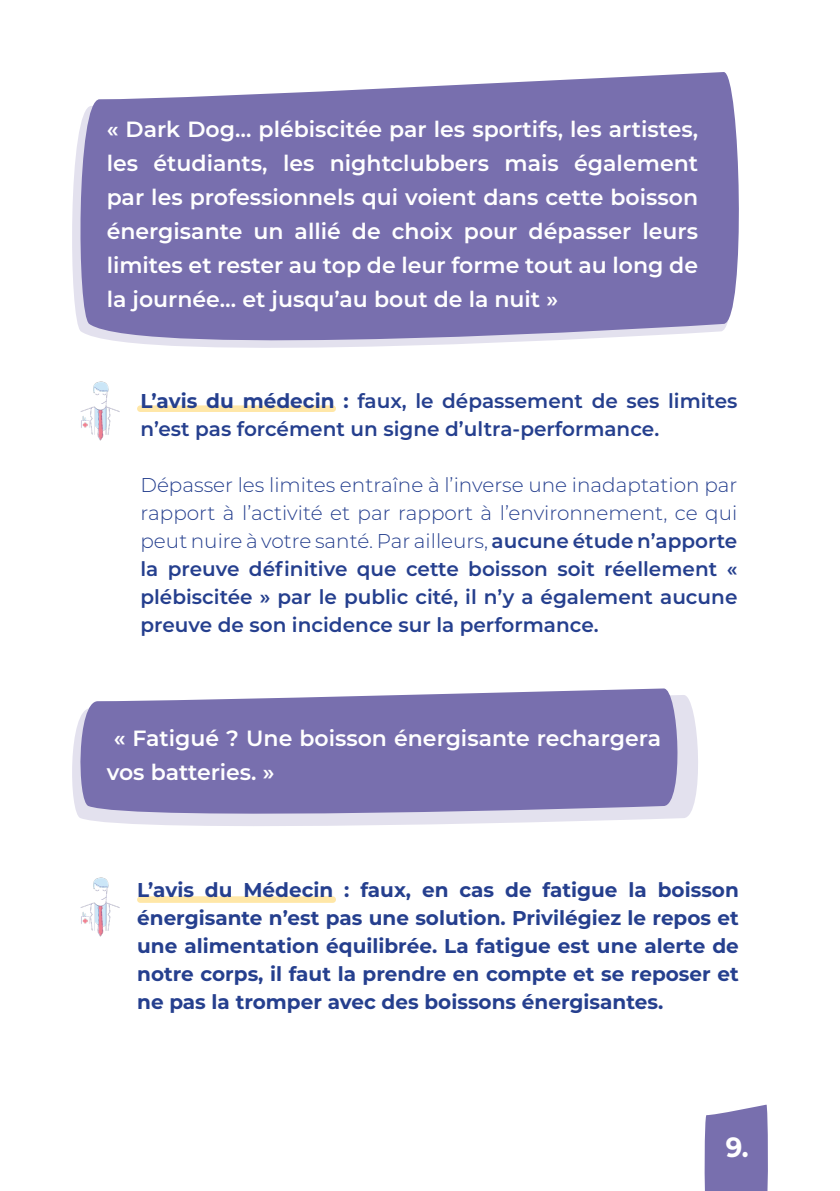
<style>
.page{position:relative;width:840px;height:1191px;background:#fff}
.page>*{position:absolute;margin:0;border:0;box-sizing:border-box;transform-origin:0 0}
.t1{font:700 27.8px "Montserrat";color:#fff;scale:.93 1}
.Style_de_paragraphe{font:600 22px/34px "Montserrat";color:#fff;text-align:justify}
.Style_de_paragraphe-2{font:600 20px/28px "Montserrat";color:#253f8e}
.Style_de_paragraphe-3{font:700 20px/28px "Montserrat";color:#253f8e;text-align:justify}
.s1{font-weight:700}
.s2{font-weight:300}
</style>
<div class="page">
<div style="left:137px;top:405px;width:199px;height:7px;background:#ffe7a7;border-radius:3px"></div>
<svg style="left:704px;top:1104px;width:64px;height:87px;background:#847cb5"></svg>
<svg style="left:76px;top:72px;width:663px;height:276px;background:#867eb6"></svg>
<img style="left:80px;top:381px;width:40px;height:60px">
<svg style="left:72px;top:695px;width:626px;height:131px;fill:#e3e1ee"></svg>
<svg style="left:76px;top:688px;width:608px;height:134px;background:#8a83b9"></svg>
<img style="left:80px;top:877px;width:40px;height:60px">
<div style="left:137px;top:896px;width:199px;height:7px;background:#ffe7a7;border-radius:3px"></div>
<p class="Style_de_paragraphe" style="left:107px;top:111px;width:592px">« Dark Dog… plébiscitée par les sportifs, les artistes, les étudiants, les nightclubbers mais également par les professionnels qui voient dans cette boisson énergisante un allié de choix pour dépasser leurs limites et rester au top de leur forme tout au long de la journée… et jusqu’au bout de la nuit »</p>
<p class="Style_de_paragraphe-2" style="left:140px;top:386px;width:598px"><span class="s1">L’avis du médecin :</span> faux, le dépassement de ses limites n’est pas forcément un signe d’ultra-performance.</p>
<p class="Style_de_paragraphe-2" style="left:140px;top:470px;width:598px;text-align:justify"><span class="s2">Dépasser les limites entraîne à l’inverse une inadaptation par rapport à l’activité et par rapport à l’environnement, ce qui peut nuire à votre santé. Par ailleurs,</span> aucune étude n’apporte la preuve définitive que cette boisson soit réellement « plébiscitée » par le public cité, il n’y a également aucune preuve de son incidence sur la performance.</p>
<p class="Style_de_paragraphe" style="left:107px;top:720px;width:555px;text-indent:7px">« Fatigué ? Une boisson énergisante rechargera vos batteries. »</p>
<p class="Style_de_paragraphe-3" style="left:137px;top:874px;width:603px">L’avis du Médecin : faux, en cas de fatigue la boisson énergisante n’est pas une solution. Privilégiez le repos et une alimentation équilibrée. La fatigue est une alerte de notre corps, il faut la prendre en compte et se reposer et ne pas la tromper avec des boissons énergisantes.</p>
<p class="t1" style="left:725px;top:1127px;width:26px">9.</p>
</div>
